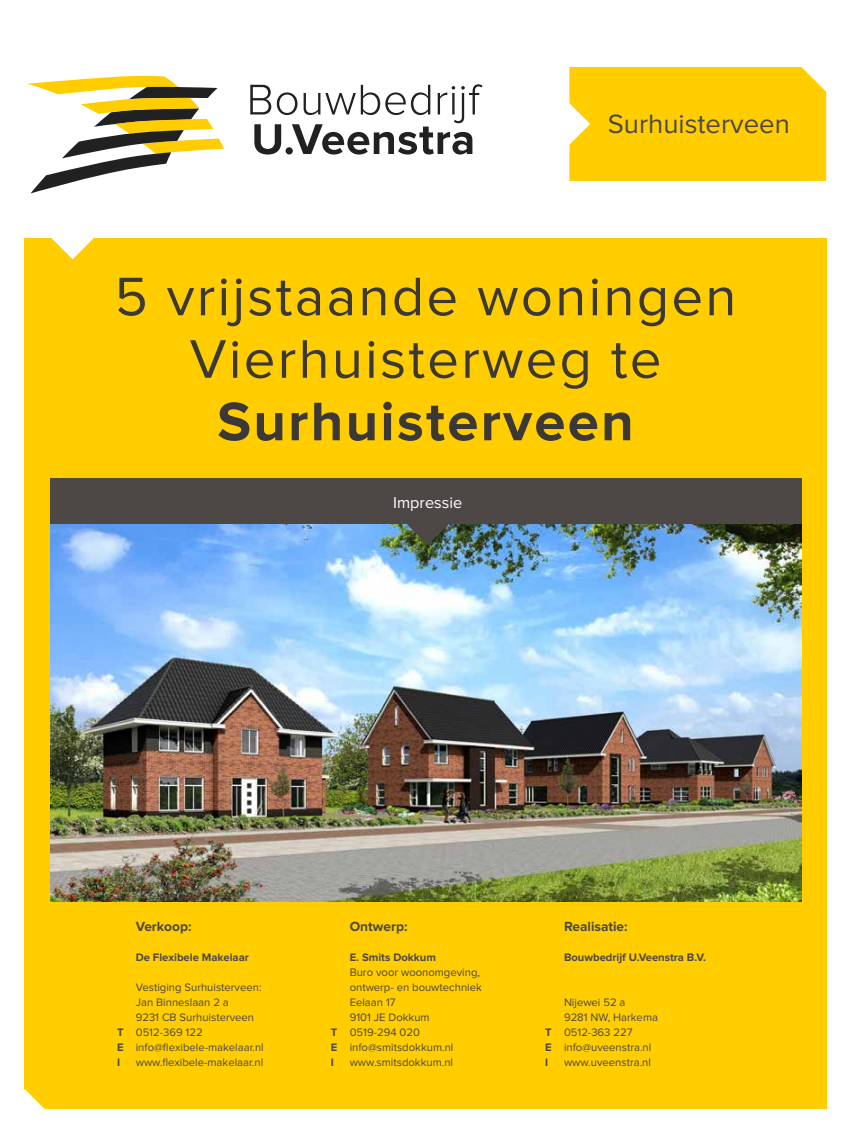
<style>
.page{position:relative;width:851px;height:1134px;background:#fff}
.page>*{position:absolute;margin:0;border:0;box-sizing:border-box;transform-origin:0 0}
.t1{font:56.25px/62.5px "Proxima Nova";letter-spacing:.04em;color:#3c3835;text-align:center}
.t2{font:700 56.25px "Proxima Nova";letter-spacing:.04em;color:#3c3835}
.t3{font:27.5px "Proxima Nova";color:#4d4846}
.t4{font:16.25px "Proxima Nova";color:#fff}
.t5{font:700 13.75px "Proxima Nova";color:#4d4846}
.t6{font:11.25px "Proxima Nova";color:#4d4846}
.t7{font:700 11.25px "Proxima Nova";color:#4d4846}
.s1{font-weight:700}
</style>
<div class="page">
<div style="left:25px;top:238px;width:802px;height:871px;background:#ffcd00"></div>
<div style="left:569px;top:67px;width:257px;height:114px;background:#ffcd00"></div>
<svg style="left:24px;top:1089px;width:21px;height:20px"></svg>
<div style="left:50px;top:478px;width:751px;height:54px;background:#4d4846"></div>
<img style="left:50px;top:525px;width:751px;height:376px">
<svg style="left:407px;top:524px;width:41px;height:21px"></svg>
<svg style="left:27px;top:76px;width:197px;height:117px"></svg>
<svg style="left:250px;top:84px;width:232px;height:71px"></svg>
<svg style="left:52px;top:238px;width:41px;height:21px"></svg>
<h2 class="t3" style="left:607px;top:112px;width:183px">Surhuisterveen</h2>
<h1 class="t1" style="left:114px;top:268px;width:623px">5 vrijstaande woningen<br>Vierhuisterweg te</h1>
<h1 class="t2" style="left:217px;top:396px;width:418px">Surhuisterveen</h1>
<h3 class="t4" style="left:393px;top:495px;width:70px">Impressie</h3>
<p class="t5" style="left:136px;top:920px;width:57px">Verkoop:</p>
<p class="t7" style="left:136px;top:952px;width:114px">De Flexibele Makelaar</p>
<p class="t6" style="left:136px;top:982px;width:127px">Vestiging Surhuisterveen:</p>
<p class="t6" style="left:136px;top:997px;width:95px">Jan Binneslaan 2 a</p>
<p class="t6" style="left:136px;top:1012px;width:120px">9231 CB Surhuisterveen</p>
<p class="t6" style="left:117px;top:1027px;width:87px"><span class="s1">T</span> 0512-369 122</p>
<p class="t6" style="left:117px;top:1042px;width:148px"><span class="s1">E</span> info@flexibele-makelaar.nl</p>
<p class="t7" style="left:117px;top:1057px;width:5px">I</p>
<p class="t6" style="left:136px;top:1057px;width:129px">www.flexibele-makelaar.nl</p>
<p class="t5" style="left:349px;top:920px;width:59px">Ontwerp:</p>
<p class="t7" style="left:349px;top:952px;width:88px">E. Smits Dokkum</p>
<p class="t6" style="left:349px;top:967px;width:132px">Buro voor woonomgeving,</p>
<p class="t6" style="left:349px;top:982px;width:134px">ontwerp- en bouwtechniek</p>
<p class="t6" style="left:349px;top:997px;width:47px">Eelaan 17</p>
<p class="t6" style="left:349px;top:1012px;width:81px">9101 JE Dokkum</p>
<p class="t6" style="left:331px;top:1027px;width:90px"><span class="s1">T</span> 0519-294 020</p>
<p class="t6" style="left:331px;top:1042px;width:124px"><span class="s1">E</span> info@smitsdokkum.nl</p>
<p class="t7" style="left:331px;top:1057px;width:5px">I</p>
<p class="t6" style="left:349px;top:1057px;width:105px">www.smitsdokkum.nl</p>
<p class="t5" style="left:564px;top:920px;width:65px">Realisatie:</p>
<p class="t7" style="left:564px;top:952px;width:143px">Bouwbedrijf U.Veenstra B.V.</p>
<p class="t6" style="left:564px;top:997px;width:63px">Nijewei 52 a</p>
<p class="t6" style="left:564px;top:1012px;width:95px">9281 NW, Harkema</p>
<p class="t6" style="left:545px;top:1027px;width:89px"><span class="s1">T</span> 0512-363 227</p>
<p class="t6" style="left:545px;top:1042px;width:108px"><span class="s1">E</span> info@uveenstra.nl</p>
<p class="t7" style="left:545px;top:1057px;width:5px">I</p>
<p class="t6" style="left:564px;top:1057px;width:88px">www.uveenstra.nl</p>
</div>
